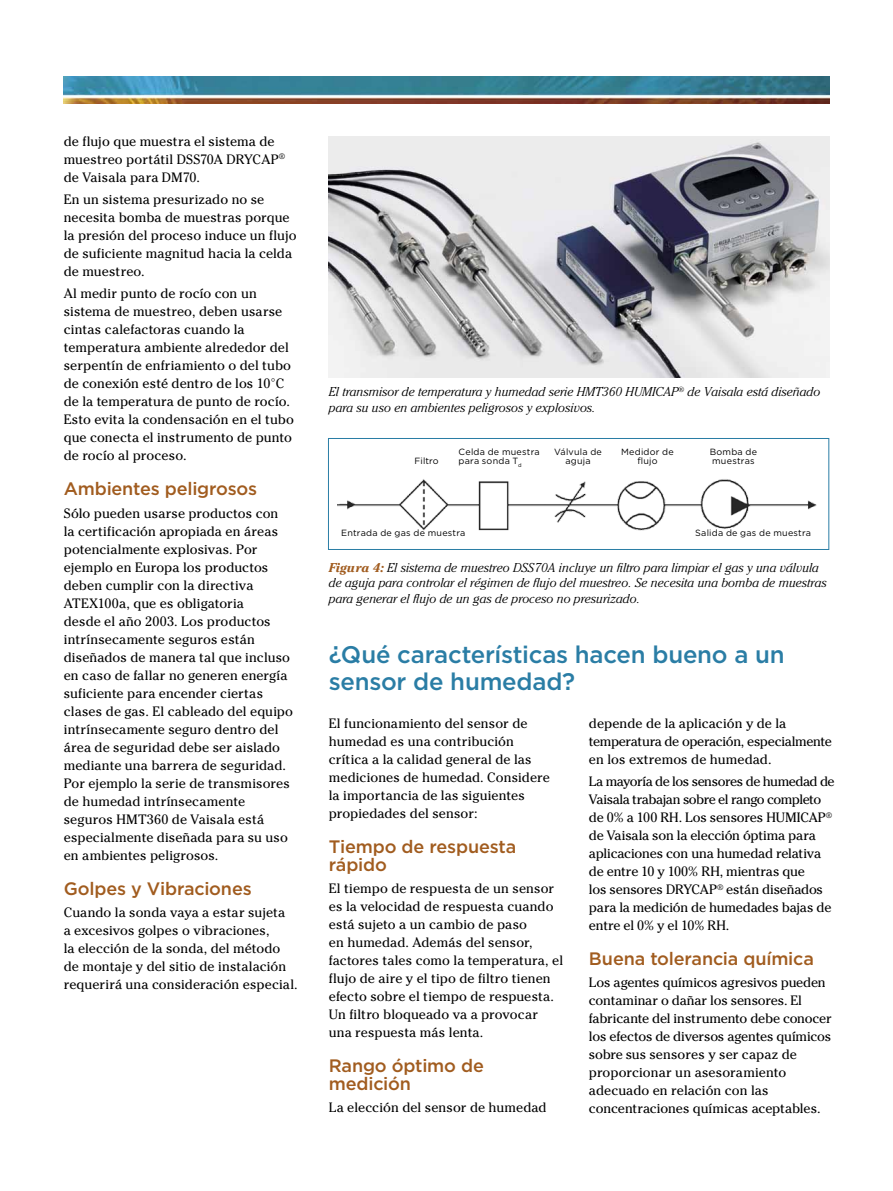
<style>
.page{position:relative;width:893px;height:1191px;background:#fff}
.page>*{position:absolute;margin:0;border:0;box-sizing:border-box;transform-origin:0 0}
.t1{font:500 24px/27px "Gotham";letter-spacing:-.01em;color:#2a7da5}
.t2{font:500 18px/18px "Gotham";letter-spacing:-.01em;color:#a15c1f}
.t3{font:13.5px/18px "Cheltenham Std";color:#000}
.t4{font:13.5px/18px "Cheltenham Std";letter-spacing:-.02em;color:#000}
.t5{font:italic 300 12.75px/15.8px "Cheltenham Std";color:#000}
.t6{font:9px/9px "Gotham";letter-spacing:.025em;color:#000}
.s1{font-weight:700;color:#a15c1f}
</style>
<div class="page">
<img style="left:64px;top:77px;width:765px;height:27px">
<img style="left:329px;top:136px;width:500px;height:242px">
<div style="left:328px;top:438px;width:501px;height:112px;border:1px solid #2a7da5"></div>
<img style="left:337px;top:479px;width:480px;height:52px">
<p class="t3" style="left:64px;top:132px;width:223px">de flujo que muestra el sistema de muestreo portátil DSS70A DRYCAP<sup>® </sup>de Vaisala para DM70.</p>
<p class="t3" style="left:64px;top:190px;width:234px">En un sistema presurizado no se necesita bomba de muestras porque la presión del proceso induce un flujo de suficiente magnitud hacia la celda de muestreo.</p>
<p class="t3" style="left:64px;top:284px;width:232px">Al medir punto de rocío con un sistema de muestreo, deben usarse cintas calefactoras cuando la temperatura ambiente alrededor del serpentín de enfriamiento o del tubo de conexión esté dentro de los 10°C de la temperatura de punto de rocío.<br>Esto evita la condensación en el tubo que conecta el instrumento de punto de rocío al proceso.</p>
<h2 class="t2" style="left:64px;top:480px;width:195px">Ambientes peligrosos</h2>
<p class="t3" style="left:64px;top:504px;width:231px">Sólo pueden usarse productos con<br>la certificación apropiada en áreas potencialmente explosivas. Por ejemplo en Europa los productos deben cumplir con la directiva ATEX100a, que es obligatoria<br>desde el año 2003. Los productos intrínsecamente seguros están diseñados de manera tal que incluso en caso de fallar no generen energía suficiente para encender ciertas clases de gas. El cableado del equipo intrínsecamente seguro dentro del área de seguridad debe ser aislado mediante una barrera de seguridad.<br>Por ejemplo la serie de transmisores de humedad intrínsecamente seguros HMT360 de Vaisala está especialmente diseñada para su uso en ambientes peligrosos.</p>
<h2 class="t2" style="left:64px;top:879px;width:189px">Golpes y Vibraciones</h2>
<p class="t3" style="left:64px;top:903px;width:235px">Cuando la sonda vaya a estar sujeta<br>a excesivos golpes o vibraciones,<br>la elección de la sonda, del método de montaje y del sitio de instalación requerirá una consideración especial.</p>
<p class="t5" style="left:329px;top:384px;width:493px">El transmisor de temperatura y humedad serie HMT360 HUMICAP<sup>®</sup> de Vaisala está diseñado para su uso en ambientes peligrosos y explosivos.</p>
<p class="t6" style="left:415px;top:456px;width:26px">Filtro</p>
<p class="t6" style="left:458px;top:447px;width:83px">Celda de muestra para sonda T<sub>d</sub></p>
<p class="t6" style="left:554px;top:447px;width:49px;text-align:center">Válvula de aguja</p>
<p class="t6" style="left:621px;top:447px;width:54px;text-align:center">Medidor de flujo</p>
<p class="t6" style="left:710px;top:447px;width:49px">Bomba de muestras</p>
<p class="t6" style="left:341px;top:528px;width:126px">Entrada de gas de muestra</p>
<p class="t6" style="left:695px;top:528px;width:117px">Salida de gas de muestra</p>
<p class="t5" style="left:329px;top:559px;width:499px"><span class="s1">Figura 4:</span> El sistema de muestreo DSS70A incluye un filtro para limpiar el gas y una válvula de aguja para controlar el régimen de flujo del muestreo. Se necesita una bomba de muestras para generar el flujo de un gas de proceso no presurizado.</p>
<h1 class="t1" style="left:329px;top:640px;width:457px">¿Qué características hacen bueno a un sensor de humedad?</h1>
<p class="t3" style="left:329px;top:714px;width:222px">El funcionamiento del sensor de humedad es una contribución crítica a la calidad general de las mediciones de humedad. Considere la importancia de las siguientes propiedades del sensor:</p>
<h2 class="t2" style="left:329px;top:837px;width:189px">Tiempo de respuesta rápido</h2>
<p class="t3" style="left:329px;top:879px;width:236px">El tiempo de respuesta de un sensor es la velocidad de respuesta cuando está sujeto a un cambio de paso<br>en humedad. Además del sensor, factores tales como la temperatura, el flujo de aire y el tipo de filtro tienen efecto sobre el tiempo de respuesta.<br>Un filtro bloqueado va a provocar una respuesta más lenta.</p>
<h2 class="t2" style="left:329px;top:1056px;width:157px">Rango óptimo de medición</h2>
<p class="t3" style="left:329px;top:1098px;width:219px">La elección del sensor de humedad</p>
<p class="t3" style="left:589px;top:714px;width:244px">depende de la aplicación y de la temperatura de operación, especialmente en los extremos de humedad.</p>
<p class="t4" style="left:589px;top:772px;width:247px">La mayoría de los sensores de humedad de Vaisala trabajan sobre el rango completo de 0% a 100 RH. Los sensores HUMICAP<sup>® </sup>de Vaisala son la elección óptima para aplicaciones con una humedad relativa de entre 10 y 100% RH, mientras que<br>los sensores DRYCAP<sup>®</sup> están diseñados para la medición de humedades bajas de entre el 0% y el 10% RH.</p>
<h2 class="t2" style="left:589px;top:949px;width:226px">Buena tolerancia química</h2>
<p class="t3" style="left:589px;top:973px;width:244px">Los agentes químicos agresivos pueden contaminar o dañar los sensores. El fabricante del instrumento debe conocer los efectos de diversos agentes químicos sobre sus sensores y ser capaz de proporcionar un asesoramiento adecuado en relación con las concentraciones químicas aceptables.</p>
</div>
